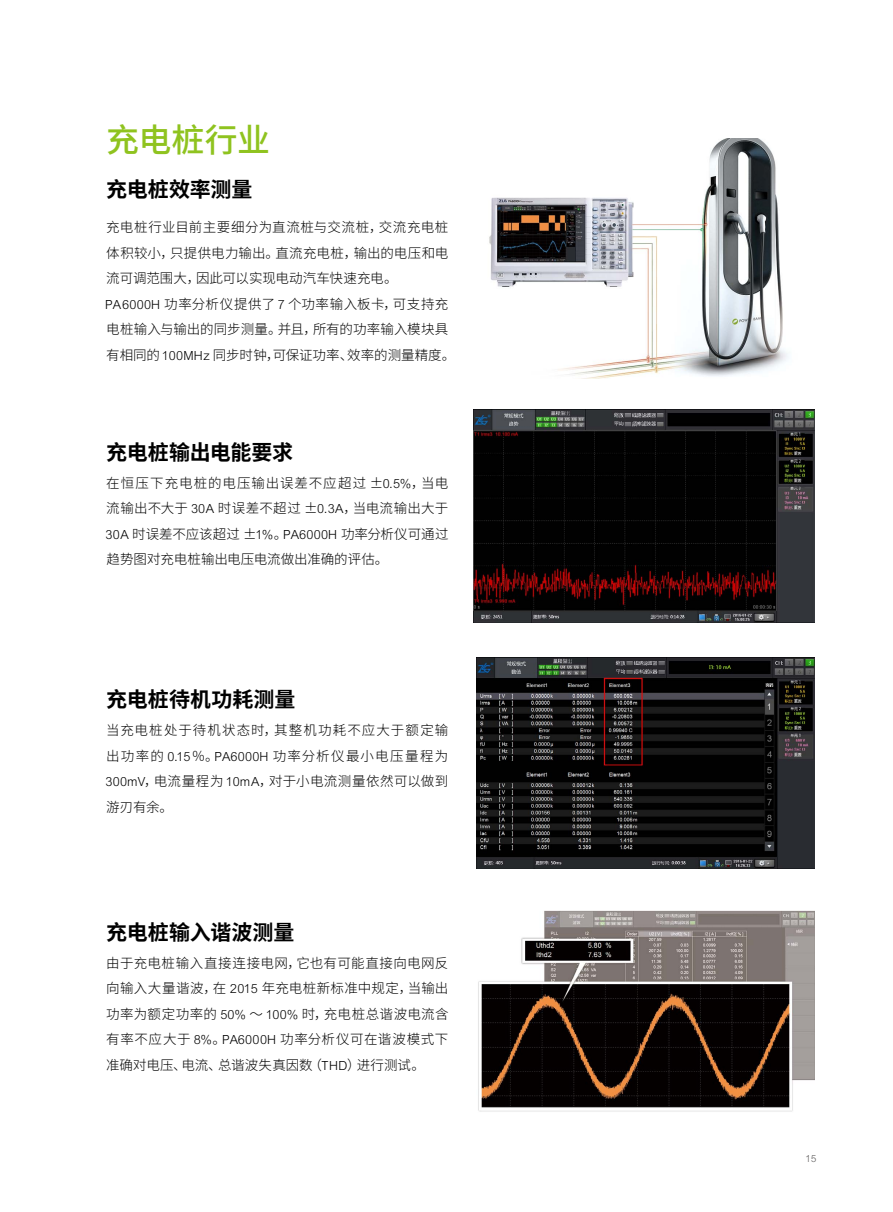
<style>
.page{position:relative;width:893px;height:1212px;background:#fff}
.page>*{position:absolute;margin:0;border:0;box-sizing:border-box;transform-origin:0 0}
.t1{font:500 33px "Source Han Sans CN";letter-spacing:-.01em;color:#8fc31f}
.t2{font:700 21px "Source Han Sans CN";letter-spacing:-.005em;color:#000}
.t3{font:300 13.5px/25.5px "Source Han Sans CN";letter-spacing:.015em;color:#000;text-align:justify}
.t4{font:10.5px "Arial Lgt";color:#595757}
.s1{font-family:"Arial Lgt";font-weight:400}
</style>
<div class="page">
<img style="left:489px;top:138px;width:299px;height:240px">
<img style="left:474px;top:410px;width:340px;height:213px">
<img style="left:477px;top:658px;width:337px;height:211px">
<img style="left:478px;top:910px;width:337px;height:202px">
<h1 class="t1" style="left:106px;top:122px;width:165px">充电桩行业</h1>
<h2 class="t2" style="left:106px;top:178px;width:148px">充电桩效率测量</h2>
<p class="t3" style="left:106px;top:215px;width:350px;text-align:left">充电桩行业目前主要细分为直流桩与交流桩，交流充电桩体积较小，只提供电力输出。直流充电桩，输出的电压和电流可调范围大，因此可以实现电动汽车快速充电。<br><span class="s1">PA6000H</span> 功率分析仪提供了 <span class="s1">7</span> 个功率输入板卡，可支持充电桩输入与输出的同步测量。并且，所有的功率输入模块具有相同的 <span class="s1">100MHz</span> 同步时钟，可保证功率、效率的测量精度。</p>
<h2 class="t2" style="left:106px;top:440px;width:188px">充电桩输出电能要求</h2>
<p class="t3" style="left:106px;top:470px;width:344px">在恒压下充电桩的电压输出误差不应超过 ±<span class="s1">0.5%</span>，当电流输出不大于 <span class="s1">30A</span> 时误差不超过 ±<span class="s1">0.3A</span>，当电流输出大于<span class="s1">30A</span> 时误差不应该超过 ±<span class="s1">1%</span>。<span class="s1">PA6000H</span> 功率分析仪可通过趋势图对充电桩输出电压电流做出准确的评估。</p>
<h2 class="t2" style="left:106px;top:687px;width:191px">充电桩待机功耗测量</h2>
<p class="t3" style="left:106px;top:718px;width:344px">当充电桩处于待机状态时，其整机功耗不应大于额定输出功率的 <span class="s1">0.15</span>％。<span class="s1">PA6000H</span> 功率分析仪最小电压量程为<span class="s1">300mV</span>，电流量程为 <span class="s1">10mA</span>，对于小电流测量依然可以做到游刃有余。</p>
<h2 class="t2" style="left:106px;top:920px;width:190px">充电桩输入谐波测量</h2>
<p class="t3" style="left:106px;top:950px;width:344px">由于充电桩输入直接连接电网，它也有可能直接向电网反向输入大量谐波，在 <span class="s1">2015</span> 年充电桩新标准中规定，当输出功率为额定功率的 <span class="s1">50%</span> ～ <span class="s1">100%</span> 时，充电桩总谐波电流含有率不应大于 <span class="s1">8%</span>。<span class="s1">PA6000H</span> 功率分析仪可在谐波模式下准确对电压、电流、总谐波失真因数（<span class="s1">THD</span>）进行测试。</p>
<p class="t4" style="left:806px;top:1153px;width:12px">15</p>
</div>
